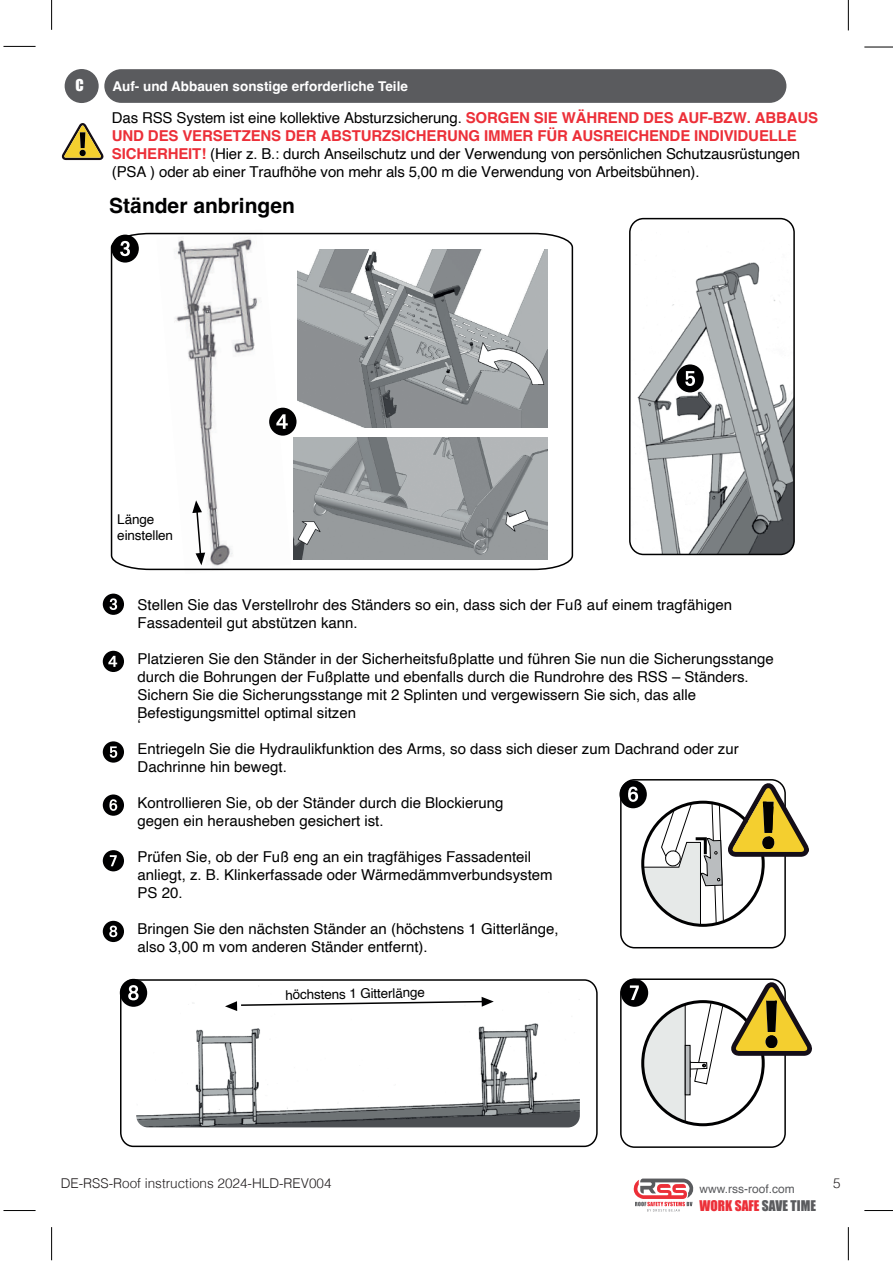
<style>
.page{position:relative;width:893px;height:1263px;background:#fff}
.page>*{position:absolute;margin:0;border:0;box-sizing:border-box;transform-origin:0 0}
.t1{font:700 71.1px "Arial";color:#000001}
.t2{font:47.4px "Arial Rounded MT Bold";color:#000001}
.t3{font:700 21px "Helvetica";color:#000001}
.t4{font:15px/18px "Helvetica";color:#000001}
.t5{font:15px "Impact";color:#fff}
.t6{font:700 13.5px "Helvetica";color:#fff}
.t7{font:300 13.5px "Helvetica";color:#231f20}
.t8{font:13.5px/16.2px "Helvetica";letter-spacing:-.01em;color:#000001}
.t9{font:13.5px "Impact";color:#ec2f38}
.t10{font:12px "Helvetica";color:#5a5b5e}
.s1{font-weight:700;color:#ec2f38}
.s2{color:#5a5b5e}
</style>
<div class="page">
<svg style="left:103px;top:594px;width:21px;height:21px"></svg>
<svg style="left:103px;top:651px;width:21px;height:21px"></svg>
<svg style="left:103px;top:741px;width:21px;height:22px"></svg>
<svg style="left:103px;top:794px;width:21px;height:22px"></svg>
<svg style="left:103px;top:850px;width:21px;height:21px"></svg>
<svg style="left:103px;top:921px;width:21px;height:21px"></svg>
<svg style="left:110px;top:232px;width:464px;height:339px"></svg>
<img style="left:136px;top:991px;width:444px;height:136px">
<div style="left:120px;top:979px;width:478px;height:168px;border:2px solid #000001;border-radius:13px"></div>
<img style="left:630px;top:262px;width:164px;height:292px">
<div style="left:629px;top:218px;width:166px;height:337px;border:2px solid #000001;border-radius:14px"></div>
<div style="left:620px;top:779px;width:166px;height:169px;border:2px solid #000001;border-radius:14px"></div>
<div style="left:620px;top:978px;width:166px;height:170px;border:2px solid #000001;border-radius:14px"></div>
<svg style="left:192px;top:500px;width:13px;height:65px"></svg>
<svg style="left:225px;top:997px;width:269px;height:14px"></svg>
<svg style="left:111px;top:235px;width:28px;height:28px"></svg>
<svg style="left:120px;top:979px;width:27px;height:28px"></svg>
<svg style="left:269px;top:408px;width:28px;height:28px"></svg>
<svg style="left:676px;top:364px;width:28px;height:28px"></svg>
<div style="left:104px;top:69px;width:682px;height:34px;background:#5a5b5e;border-radius:17px"></div>
<div style="left:65px;top:69px;width:34px;height:34px;background:#5a5b5e;border-radius:50%"></div>
<svg style="left:61px;top:123px;width:43px;height:37px"></svg>
<div style="left:79px;top:150px;width:7px;height:6px;background:#020100;border-radius:50%"></div>
<svg style="left:619px;top:780px;width:190px;height:145px"></svg>
<div style="left:762px;top:836px;width:12px;height:13px;background:#020100;border-radius:50%"></div>
<svg style="left:621px;top:979px;width:191px;height:146px"></svg>
<div style="left:765px;top:1035px;width:13px;height:13px;background:#020100;border-radius:50%"></div>
<hr style="left:3px;top:1210px;width:33px;height:1px;background:#000">
<hr style="left:51px;top:1227px;width:1px;height:33px;background:#000">
<svg style="left:864px;top:47px;width:29px;height:1px"></svg>
<hr style="left:848px;top:0;width:1px;height:30px;background:#000">
<hr style="left:3px;top:46px;width:33px;height:1px;background:#000">
<hr style="left:51px;top:0;width:1px;height:30px;background:#000">
<svg style="left:864px;top:1210px;width:29px;height:1px"></svg>
<hr style="left:848px;top:1227px;width:1px;height:33px;background:#000">
<svg style="left:633px;top:1178px;width:61px;height:33px"></svg>
<img style="left:298px;top:249px;width:249px;height:179px">
<img style="left:294px;top:438px;width:253px;height:122px">
<p class="t5" style="left:76px;top:73px;width:10px">C</p>
<p class="t6" style="left:112px;top:78px;width:297px">Auf- und Abbauen sonstige erforderliche Teile</p>
<p class="t4" style="left:112px;top:109px;width:708px">Das RSS System ist eine kollektive Absturzsicherung. <span class="s1">SORGEN SIE WÄHREND DES AUF-BZW. ABBAUS UND DES VERSETZENS DER ABSTURZSICHERUNG IMMER FÜR AUSREICHENDE INDIVIDUELLE SICHERHEIT!</span> (Hier z. B.: durch Anseilschutz und der Verwendung von persönlichen Schutzausrüstungen (PSA ) oder ab einer Traufhöhe von mehr als 5,00 m die Verwendung von Arbeitsbühnen).</p>
<h3 class="t3" style="left:109px;top:193px;width:187px">Ständer anbringen</h3>
<p class="t8" style="left:117px;top:511px;width:57px">Länge einstellen</p>
<p class="t4" style="left:138px;top:596px;width:596px">Stellen Sie das Verstellrohr des Ständers so ein, dass sich der Fuß auf einem tragfähigen<br>Fassadenteil gut abstützen kann.</p>
<p class="t4" style="left:138px;top:650px;width:638px">Platzieren Sie den Ständer in der Sicherheitsfußplatte und führen Sie nun die Sicherungsstange durch die Bohrungen der Fußplatte und ebenfalls durch die Rundrohre des RSS – Ständers.<br>Sichern Sie die Sicherungsstange mit 2 Splinten und vergewissern Sie sich, das alle Befestigungsmittel optimal sitzen</p>
<p class="t4" style="left:138px;top:740px;width:603px">Entriegeln Sie die Hydraulikfunktion des Arms, so dass sich dieser zum Dachrand oder zur<br>Dachrinne hin bewegt.</p>
<p class="t4" style="left:138px;top:794px;width:367px">Kontrollieren Sie, ob der Ständer durch die Blockierung gegen ein herausheben gesichert ist.</p>
<p class="t4" style="left:138px;top:848px;width:417px">Prüfen Sie, ob der Fuß eng an ein tragfähiges Fassadenteil anliegt, z. B. Klinkerfassade oder Wärmedämmverbundsystem<br>PS 20.</p>
<p class="t4" style="left:138px;top:920px;width:423px">Bringen Sie den nächsten Ständer an (höchstens 1 Gitterlänge, also 3,00 m vom anderen Ständer entfernt).</p>
<p class="t4" style="left:138px;top:716px;width:5px">‘</p>
<h1 class="t1" style="left:759px;top:770px;width:25px">!</h1>
<h2 class="t2" style="left:764px;top:796px;width:17px">!</h2>
<p class="t8" style="left:285px;top:987px;width:141px;rotate:-1deg">höchstens 1 Gitterlänge</p>
<p class="t7" style="left:61px;top:1172px;width:272px">DE-RSS-Roof instructions 2024-HLD-REV004</p>
<p class="t7" style="left:833px;top:1172px;width:9px">5</p>
<p class="t9" style="left:699px;top:1195px;width:118px">WORK SAFE <span class="s2">SAVE TIME</span></p>
<p class="t10" style="left:699px;top:1179px;width:97px">www.rss-roof.com</p>
</div>
